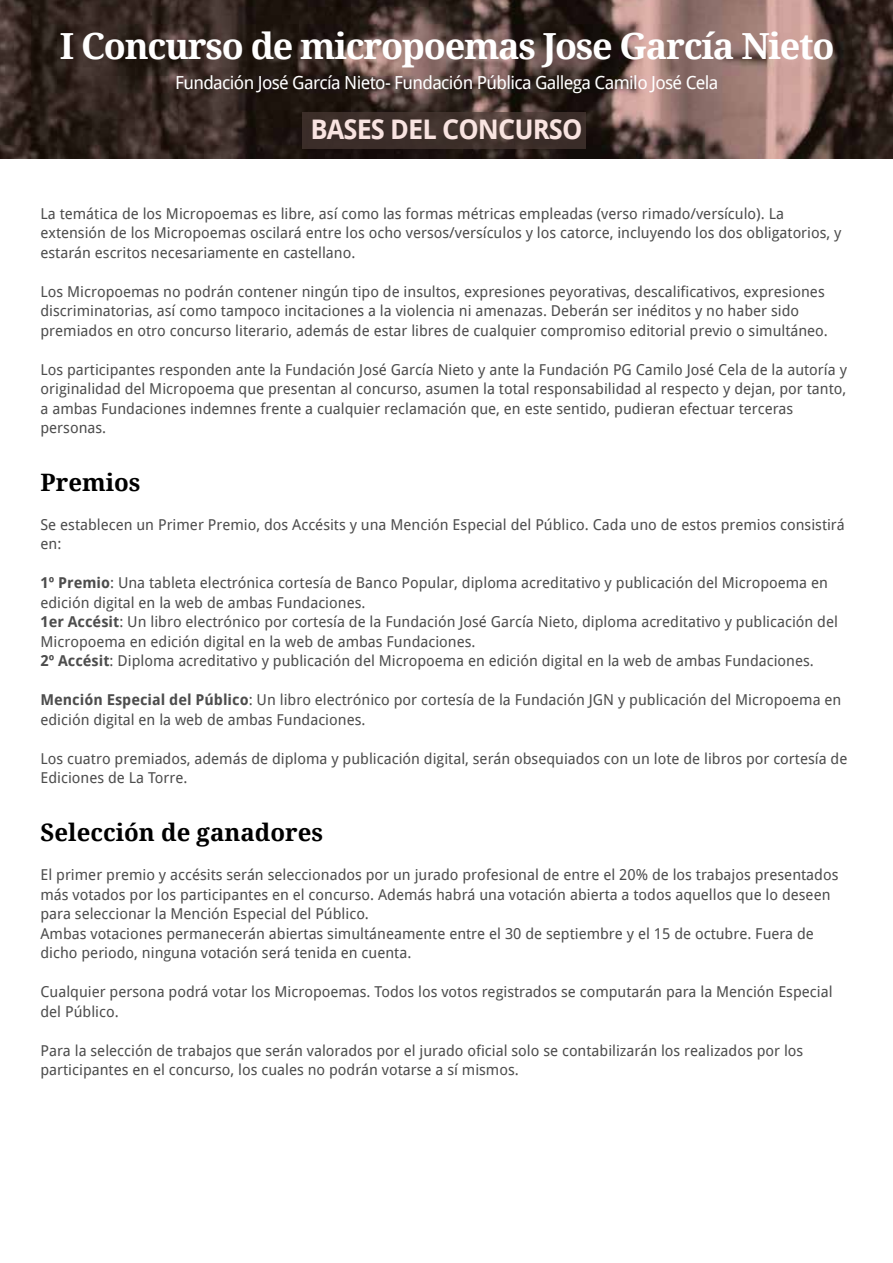
<style>
.page{position:relative;width:893px;height:1263px;background:#fff}
.page>*{position:absolute;margin:0;border:0;box-sizing:border-box;transform-origin:0 0}
.t1{font:700 36px "Droid Serif";letter-spacing:-.035em;color:#fff}
.t2{font:700 27px "Droid Sans";letter-spacing:-.035em;color:#f9e4e1}
.t3{font:700 24px "Droid Serif";color:#000}
.t4{font:18px "Droid Sans";letter-spacing:-.035em;color:#fff}
.t5{font:15px/19.5px "Droid Sans";color:#4d4d4d}
.s1{font-weight:700}
</style>
<div class="page">
<img style="left:0;top:0;width:893px;height:159px">
<svg style="left:302px;top:113px;width:283px;height:36px;fill:#3c2e29"></svg>
<h1 class="t1" style="left:60px;top:25px;width:776px">I Concurso de micropoemas Jose García Nieto</h1>
<p class="t4" style="left:175px;top:73px;width:545px">Fundación José García Nieto- Fundación Pública Gallega Camilo José Cela</p>
<h2 class="t2" style="left:310px;top:114px;width:273px">BASES DEL CONCURSO</h2>
<p class="t5" style="left:40px;top:204px;width:803px">La temática de los Micropoemas es libre, así como las formas métricas empleadas (verso rimado/versículo). La extensión de los Micropoemas oscilará entre los ocho versos/versículos y los catorce, incluyendo los dos obligatorios, y estarán escritos necesariamente en castellano.</p>
<p class="t5" style="left:40px;top:282px;width:789px">Los Micropoemas no podrán contener ningún tipo de insultos, expresiones peyorativas, descalificativos, expresiones discriminatorias, así como tampoco incitaciones a la violencia ni amenazas. Deberán ser inéditos y no haber sido premiados en otro concurso literario, además de estar libres de cualquier compromiso editorial previo o simultáneo.</p>
<p class="t5" style="left:40px;top:360px;width:808px">Los participantes responden ante la Fundación José García Nieto y ante la Fundación PG Camilo José Cela de la autoría y originalidad del Micropoema que presentan al concurso, asumen la total responsabilidad al respecto y dejan, por tanto, a ambas Fundaciones indemnes frente a cualquier reclamación que, en este sentido, pudieran efectuar terceras personas.</p>
<h3 class="t3" style="left:40px;top:468px;width:102px">Premios</h3>
<p class="t5" style="left:40px;top:515px;width:806px">Se establecen un Primer Premio, dos Accésits y una Mención Especial del Público. Cada uno de estos premios consistirá en:</p>
<p class="t5" style="left:40px;top:573px;width:799px"><span class="s1">1º Premio</span>: Una tableta electrónica cortesía de Banco Popular, diploma acreditativo y publicación del Micropoema en edición digital en la web de ambas Fundaciones.<br><span class="s1">1er Accésit</span>: Un libro electrónico por cortesía de la Fundación José García Nieto, diploma acreditativo y publicación del Micropoema en edición digital en la web de ambas Fundaciones.<br><span class="s1">2º Accésit</span>: Diploma acreditativo y publicación del Micropoema en edición digital en la web de ambas Fundaciones.</p>
<p class="t5" style="left:40px;top:690px;width:802px"><span class="s1">Mención Especial del Público</span>: Un libro electrónico por cortesía de la Fundación JGN y publicación del Micropoema en edición digital en la web de ambas Fundaciones.</p>
<p class="t5" style="left:40px;top:749px;width:808px">Los cuatro premiados, además de diploma y publicación digital, serán obsequiados con un lote de libros por cortesía de<br>Ediciones de La Torre.</p>
<h3 class="t3" style="left:40px;top:819px;width:284px">Selección de ganadores</h3>
<p class="t5" style="left:40px;top:865px;width:799px">El primer premio y accésits serán seleccionados por un jurado profesional de entre el 20% de los trabajos presentados más votados por los participantes en el concurso. Además habrá una votación abierta a todos aquellos que lo deseen para seleccionar la Mención Especial del Público.<br>Ambas votaciones permanecerán abiertas simultáneamente entre el 30 de septiembre y el 15 de octubre. Fuera de dicho periodo, ninguna votación será tenida en cuenta.</p>
<p class="t5" style="left:40px;top:982px;width:793px">Cualquier persona podrá votar los Micropoemas. Todos los votos registrados se computarán para la Mención Especial del Público.</p>
<p class="t5" style="left:40px;top:1040px;width:764px">Para la selección de trabajos que serán valorados por el jurado oficial solo se contabilizarán los realizados por los participantes en el concurso, los cuales no podrán votarse a sí mismos.</p>
</div>
